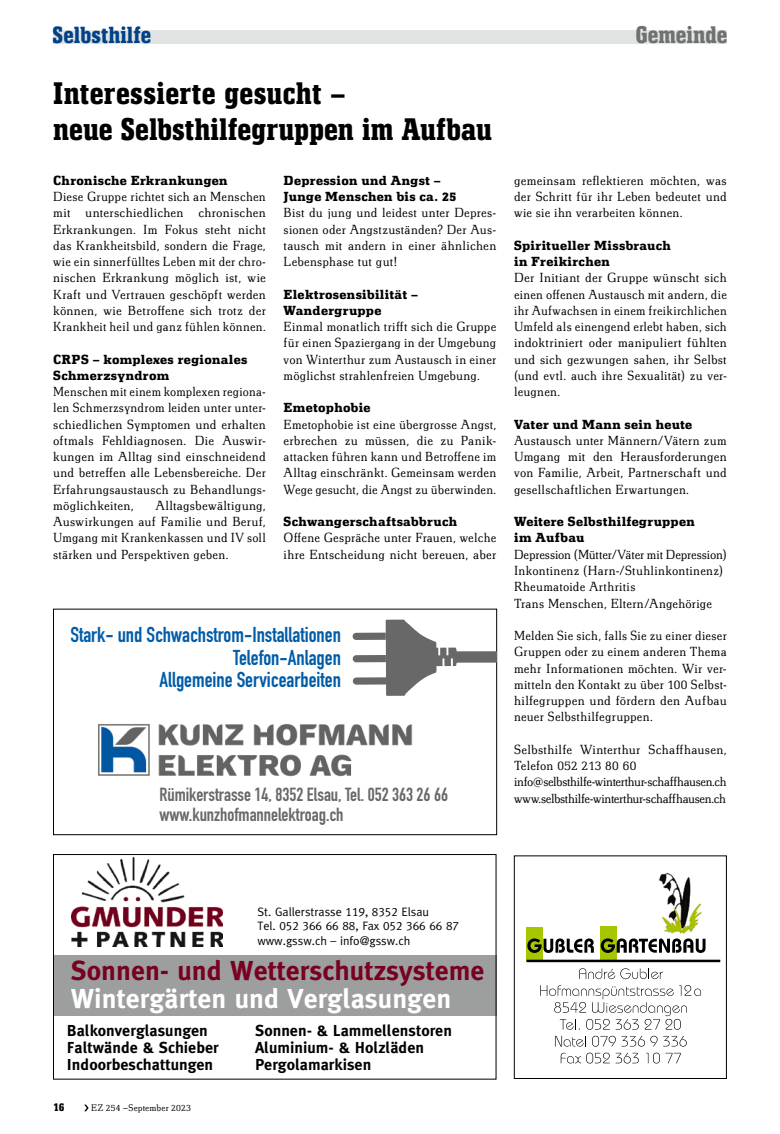
<style>
.page{position:relative;width:780px;height:1134px;background:#fff}
.page>*{position:absolute;margin:0;border:0;box-sizing:border-box;transform-origin:0 0}
.t1{font:700 32.5px/36.2px "Technotyp Condensed";color:#000}
.t2{font:700 27.38px "Digicom";color:#780021}
.t3{font:700 27.38px "Digicom";color:#fff}
.t4{font:700 25px "Technotyp Condensed";color:#6f7070}
.t5{font:700 24.38px "Technotyp Condensed";color:#004188}
.t6{font:21.25px/22.5px "DIN Engschrift Std";color:#005ca8;text-align:right}
.t7{font:18.75px/20px "DIN Engschrift Std";color:#686868}
.t8{font:700 15.88px "Digicom";color:#000}
.t9{font:300 13.75px/16.2px "Technotyp";letter-spacing:.02em;color:#000;text-align:justify}
.t10{font:700 13.75px/16.2px "Technotyp";letter-spacing:.025em;color:#000}
.t11{font:300 13.75px/16.2px "Technotyp";letter-spacing:-.02em;color:#000}
.t12{font:700 12.5px "Technotyp Condensed";color:#000}
.t13{font:12.12px/14.6px "Digicom";color:#000}
.t14{font:300 10px "Technotyp";letter-spacing:.02em;color:#000}
</style>
<div class="page">
<div style="left:53px;top:30px;width:673px;height:13px;background:#e2e3e3"></div>
<svg style="left:84px;top:1104px;width:5px;height:7px"></svg>
<div style="left:53px;top:955px;width:443px;height:61px;background:#9d9e9e"></div>
<img style="left:72px;top:858px;width:150px;height:88px">
<div style="left:53px;top:854px;width:443px;height:225px;border:1px solid #000"></div>
<img style="left:98px;top:619px;width:315px;height:158px">
<div style="left:53px;top:609px;width:444px;height:226px;border:1px solid #000"></div>
<svg style="left:352px;top:620px;width:144px;height:76px"></svg>
<div style="left:600px;top:927px;width:16px;height:33px;background:#a6c700"></div>
<div style="left:526px;top:927px;width:16px;height:34px;background:#a6c700"></div>
<hr style="left:526px;top:960px;width:194px;height:2px;background:#000">
<svg style="left:560px;top:1053px;width:49px;height:10px"></svg>
<svg style="left:615px;top:1053px;width:23px;height:10px"></svg>
<svg style="left:646px;top:1053px;width:35px;height:10px"></svg>
<svg style="left:555px;top:1036px;width:31px;height:11px"></svg>
<svg style="left:592px;top:1036px;width:65px;height:11px"></svg>
<svg style="left:663px;top:1036px;width:23px;height:11px"></svg>
<svg style="left:540px;top:985px;width:161px;height:45px"></svg>
<svg style="left:579px;top:968px;width:84px;height:11px"></svg>
<svg style="left:527px;top:938px;width:66px;height:15px"></svg>
<svg style="left:600px;top:938px;width:105px;height:15px"></svg>
<div style="left:514px;top:855px;width:212px;height:224px;border:1px solid #000"></div>
<img style="left:658px;top:872px;width:44px;height:63px">
<h3 class="t5" style="left:53px;top:21px;width:100px">Selbsthilfe</h3>
<h1 class="t1" style="left:53px;top:74px;width:440px">Interessierte gesucht –<br>neue Selbsthilfegruppen im Aufbau</h1>
<p class="t10" style="left:53px;top:172px;width:176px">Chronische Erkrankungen</p>
<p class="t9" style="left:53px;top:188px;width:214px">Diese Gruppe richtet sich an Menschen mit unterschiedlichen chronischen Erkrankungen. Im Fokus steht nicht das Krankheitsbild, sondern die Frage, wie ein sinnerfülltes Leben mit der chro&shy;nischen Erkrankung möglich ist, wie Kraft und Vertrauen geschöpft werden können, wie Betroffene sich trotz der Krankheit heil und ganz fühlen können.</p>
<p class="t10" style="left:53px;top:351px;width:196px">CRPS – komplexes regionales<br>Schmerzsyndrom</p>
<p class="t9" style="left:53px;top:383px;width:214px">Menschen mit einem komplexen regiona&shy;len Schmerzsyndrom leiden unter unter&shy;schiedlichen Symptomen und erhalten oftmals Fehldiagnosen. Die Auswir&shy;kungen im Alltag sind einschneidend und betreffen alle Lebensbereiche. Der Erfahrungsaustausch zu Behandlungs&shy;möglichkeiten,</p>
<p class="t10" style="left:283px;top:172px;width:174px">Depression und Angst –<br>Junge Menschen bis ca. 25</p>
<p class="t9" style="left:283px;top:205px;width:214px">Bist du jung und leidest unter Depres&shy;sionen oder Angstzuständen? Der Aus&shy;tausch mit andern in einer ähnlichen Lebensphase tut gut!</p>
<p class="t10" style="left:283px;top:286px;width:136px">Elektrosensibilität –<br>Wandergruppe</p>
<p class="t9" style="left:283px;top:318px;width:214px">Einmal monatlich trifft sich die Gruppe für einen Spaziergang in der Umgebung von Winterthur zum Austausch in einer möglichst strahlenfreien Umgebung.</p>
<p class="t10" style="left:283px;top:399px;width:88px">Emetophobie</p>
<p class="t9" style="left:283px;top:416px;width:214px">Emetophobie ist eine übergrosse Angst, erbrechen zu müssen, die zu Panik&shy;attacken führen kann und Betroffene im Alltag einschränkt. Gemeinsam werden Wege gesucht, die Angst zu überwinden.</p>
<p class="t10" style="left:283px;top:513px;width:175px">Schwangerschaftsabbruch</p>
<p class="t9" style="left:283px;top:530px;width:214px">Offene Gespräche unter Frauen, welche ihre Entscheidung nicht bereuen, aber</p>
<p class="t9" style="left:53px;top:497px;width:214px;text-indent:102px">Alltagsbewältigung, Auswirkungen auf Familie und Beruf, Umgang mit Krankenkassen und IV soll stärken und Perspektiven geben.</p>
<h3 class="t6" style="left:70px;top:623px;width:272px">Stark- und Schwachstrom-Installationen<br>Telefon-Anlagen<br>Allgemeine Servicearbeiten</h3>
<h3 class="t7" style="left:159px;top:784px;width:290px">Rümikerstrasse 14, 8352 Elsau, Tel. 052 363 26 66 www.kunzhofmannelektroag.ch</h3>
<h3 class="t4" style="left:635px;top:20px;width:94px">Gemeinde</h3>
<p class="t9" style="left:514px;top:172px;width:214px">gemeinsam reflektieren möchten, was der Schritt für ihr Leben bedeutet und wie sie ihn verarbeiten können.</p>
<p class="t10" style="left:514px;top:237px;width:158px">Spiritueller Missbrauch in Freikirchen</p>
<p class="t9" style="left:514px;top:270px;width:214px">Der Initiant der Gruppe wünscht sich einen offenen Austausch mit andern, die ihr Aufwachsen in einem freikirchlichen Umfeld als einengend erlebt haben, sich indoktriniert oder manipuliert fühlten und sich gezwungen sahen, ihr Selbst (und evtl. auch ihre Sexualität) zu ver&shy;leugnen.</p>
<p class="t10" style="left:514px;top:416px;width:180px">Vater und Mann sein heute</p>
<p class="t9" style="left:514px;top:432px;width:214px">Austausch unter Männern/Vätern zum Umgang mit den Herausforderungen von Familie, Arbeit, Partnerschaft und gesellschaftlichen Erwartungen.</p>
<p class="t10" style="left:514px;top:513px;width:182px">Weitere Selbsthilfegruppen im Aufbau</p>
<p class="t9" style="left:514px;top:546px;width:214px;text-align:left">Depression (Mütter/Väter mit Depression)<br>Inkontinenz (Harn-/Stuhlinkontinenz)<br>Rheumatoide Arthritis<br>Trans Menschen, Eltern/Angehörige</p>
<p class="t9" style="left:514px;top:627px;width:214px">Melden Sie sich, falls Sie zu einer dieser Gruppen oder zu einem anderen Thema mehr Informationen möchten. Wir ver&shy;mitteln den Kontakt zu über 100 Selbst&shy;hilfegruppen und fördern den Aufbau neuer Selbsthilfegruppen.</p>
<p class="t11" style="left:514px;top:741px;width:214px">Selbsthilfe Winterthur Schaffhausen, Telefon 052 213 80 60 info@selbsthilfe-winterthur-schaffhausen.ch www.selbsthilfe-winterthur-schaffhausen.ch</p>
<p class="t13" style="left:257px;top:904px;width:203px">St. Gallerstrasse 119, 8352 Elsau<br>Tel. 052 366 66 88, Fax 052 366 66 87 www.gssw.ch – info@gssw.ch</p>
<h2 class="t2" style="left:71px;top:954px;width:415px">Sonnen- und Wetterschutzsysteme</h2>
<h2 class="t3" style="left:71px;top:982px;width:382px">Wintergärten und Verglasungen</h2>
<p class="t8" style="left:67px;top:1021px;width:142px">Balkonverglasungen</p>
<p class="t8" style="left:255px;top:1021px;width:198px">Sonnen- &amp; Lammellenstoren</p>
<p class="t8" style="left:67px;top:1038px;width:153px">Faltwände &amp; Schieber</p>
<p class="t8" style="left:255px;top:1038px;width:170px">Aluminium- &amp; Holzläden</p>
<p class="t8" style="left:67px;top:1056px;width:148px">Indoorbeschattungen</p>
<p class="t8" style="left:255px;top:1056px;width:118px">Pergolamarkisen</p>
<p class="t12" style="left:53px;top:1100px;width:13px">16</p>
<p class="t14" style="left:91px;top:1102px;width:101px">EZ 254 –September 2023</p>
</div>
